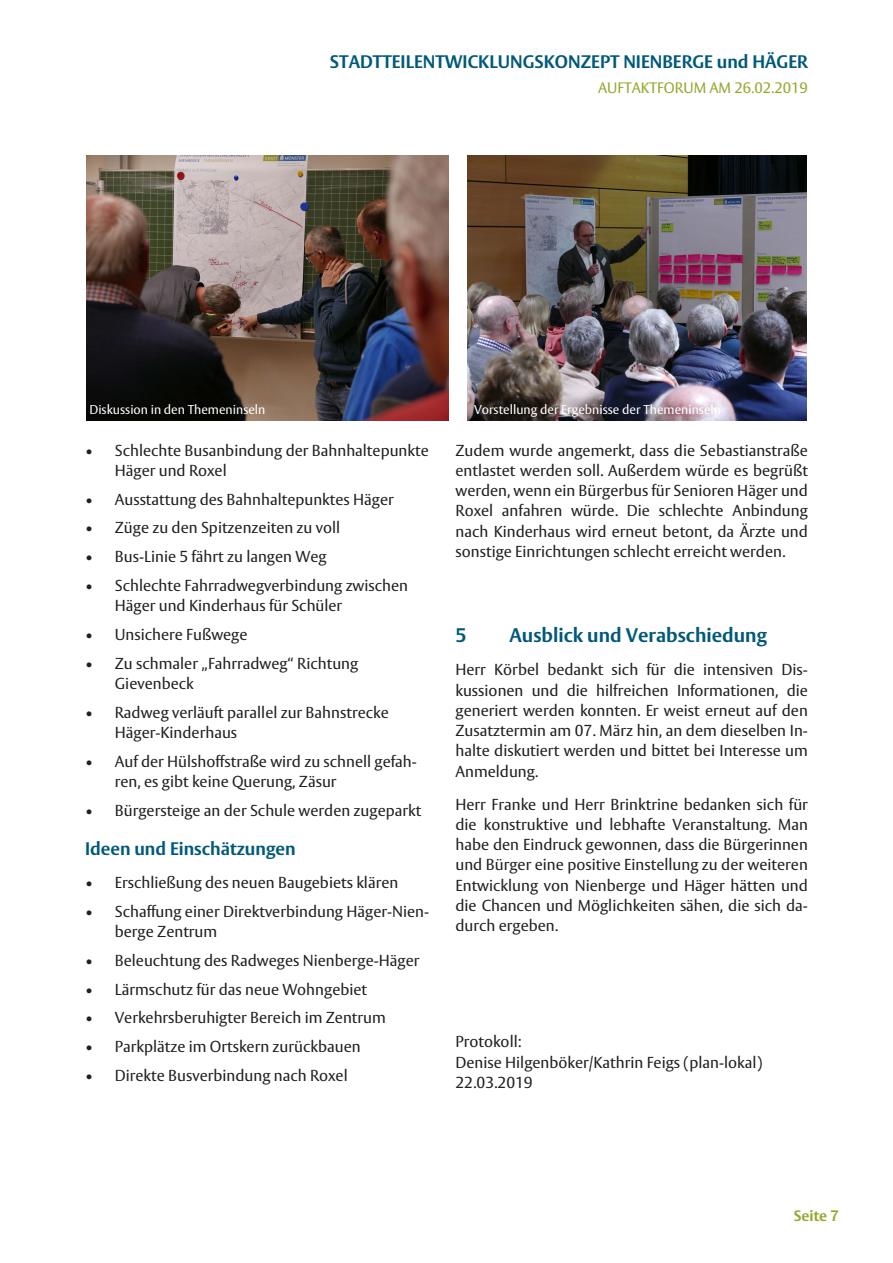
<style>
.page{position:relative;width:893px;height:1263px;background:#fff}
.page>*{position:absolute;margin:0;border:0;box-sizing:border-box;transform-origin:0 0}
.t1{font:700 19.5px "Vesta Pro";color:#00597a}
.Unterüberschriften{font:700 18px "Vesta Pro";color:#00597a}
.Fließtext{font:15.75px/20.2px "Vesta Pro";color:#231f20}
.t2{font:15px "Vesta Pro";color:#92a82a}
.t3{font:700 15px "Vesta Pro";color:#92a82a}
.t4{font:12.75px "Vesta Pro";color:#fff}
</style>
<div class="page">
<img style="left:468px;top:156px;width:339px;height:265px">
<img style="left:86px;top:156px;width:362px;height:265px">
<p class="Unterüberschriften" style="left:330px;top:51px;width:479px">STADTTEILENTWICKLUNGSKONZEPT NIENBERGE und HÄGER</p>
<p class="t2" style="left:598px;top:79px;width:211px">AUFTAKTFORUM AM 26.02.2019</p>
<p class="t4" style="left:89px;top:402px;width:177px">Diskussion in den Themeninseln</p>
<p class="t4" style="left:474px;top:402px;width:248px">Vorstellung der Ergebnisse der Themeninseln</p>
<p class="Fließtext" style="left:115px;top:440px;width:316px;text-indent:-30px">• Schlechte Busanbindung der Bahnhaltepunkte<br>Häger und Roxel</p>
<p class="Fließtext" style="left:85px;top:489px;width:310px">• Ausstattung des Bahnhaltepunktes Häger</p>
<p class="Fließtext" style="left:85px;top:517px;width:257px">• Züge zu den Spitzenzeiten zu voll</p>
<p class="Fließtext" style="left:85px;top:546px;width:243px">• Bus-Linie 5 fährt zu langen Weg</p>
<p class="Fließtext" style="left:115px;top:575px;width:295px;text-indent:-30px">• Schlechte Fahrradwegverbindung zwischen<br>Häger und Kinderhaus für Schüler</p>
<p class="Fließtext" style="left:85px;top:624px;width:164px">• Unsichere Fußwege</p>
<p class="Fließtext" style="left:115px;top:653px;width:245px;text-indent:-30px">• Zu schmaler „Fahrradweg“ Richtung<br>Gievenbeck</p>
<p class="Fließtext" style="left:115px;top:702px;width:276px;text-indent:-30px">• Radweg verläuft parallel zur Bahnstrecke<br>Häger-Kinderhaus</p>
<p class="Fließtext" style="left:115px;top:751px;width:304px;text-indent:-30px">• Auf der Hülshoffstraße wird zu schnell gefah&shy;ren, es gibt keine Querung, Zäsur</p>
<p class="Fließtext" style="left:85px;top:800px;width:338px">• Bürgersteige an der Schule werden zugeparkt</p>
<p class="Unterüberschriften" style="left:85px;top:838px;width:212px">Ideen und Einschätzungen</p>
<p class="Fließtext" style="left:85px;top:872px;width:315px">• Erschließung des neuen Baugebiets klären</p>
<p class="Fließtext" style="left:115px;top:901px;width:316px;text-indent:-30px">• Schaffung einer Direktverbindung Häger-Nien&shy;berge Zentrum</p>
<p class="Fließtext" style="left:85px;top:950px;width:336px">• Beleuchtung des Radweges Nienberge-Häger</p>
<p class="Fließtext" style="left:85px;top:979px;width:284px">• Lärmschutz für das neue Wohngebiet</p>
<p class="Fließtext" style="left:85px;top:1007px;width:302px">• Verkehrsberuhigter Bereich im Zentrum</p>
<p class="Fließtext" style="left:85px;top:1036px;width:277px">• Parkplätze im Ortskern zurückbauen</p>
<p class="Fließtext" style="left:85px;top:1065px;width:264px">• Direkte Busverbindung nach Roxel</p>
<p class="Fließtext" style="left:455px;top:440px;width:354px;text-align:justify">Zudem wurde angemerkt, dass die Sebastianstraße entlastet werden soll. Außerdem würde es begrüßt werden, wenn ein Bürgerbus für Senioren Häger und Roxel anfahren würde. Die schlechte Anbindung nach Kinderhaus wird erneut betont, da Ärzte und sonstige Einrichtungen schlecht erreicht werden.</p>
<h2 class="t1" style="left:455px;top:623px;width:13px">5</h2>
<h2 class="t1" style="left:509px;top:623px;width:259px">Ausblick und Verabschiedung</h2>
<p class="Fließtext" style="left:455px;top:659px;width:354px;text-align:justify">Herr Körbel bedankt sich für die intensiven Dis&shy;kussionen und die hilfreichen Informationen, die generiert werden konnten. Er weist erneut auf den Zusatztermin am 07. März hin, an dem dieselben In&shy;halte diskutiert werden und bittet bei Interesse um Anmeldung.</p>
<p class="Fließtext" style="left:455px;top:794px;width:354px;text-align:justify">Herr Franke und Herr Brinktrine bedanken sich für die konstruktive und lebhafte Veranstaltung. Man habe den Eindruck gewonnen, dass die Bürgerinnen und Bürger eine positive Einstellung zu der weiteren Entwicklung von Nienberge und Häger hätten und die Chancen und Möglichkeiten sähen, die sich da&shy;durch ergeben.</p>
<p class="Fließtext" style="left:455px;top:1031px;width:308px">Protokoll:<br>Denise Hilgenböker/Kathrin Feigs (plan-lokal)<br>22.03.2019</p>
<p class="t3" style="left:794px;top:1206px;width:47px">Seite 7</p>
</div>
